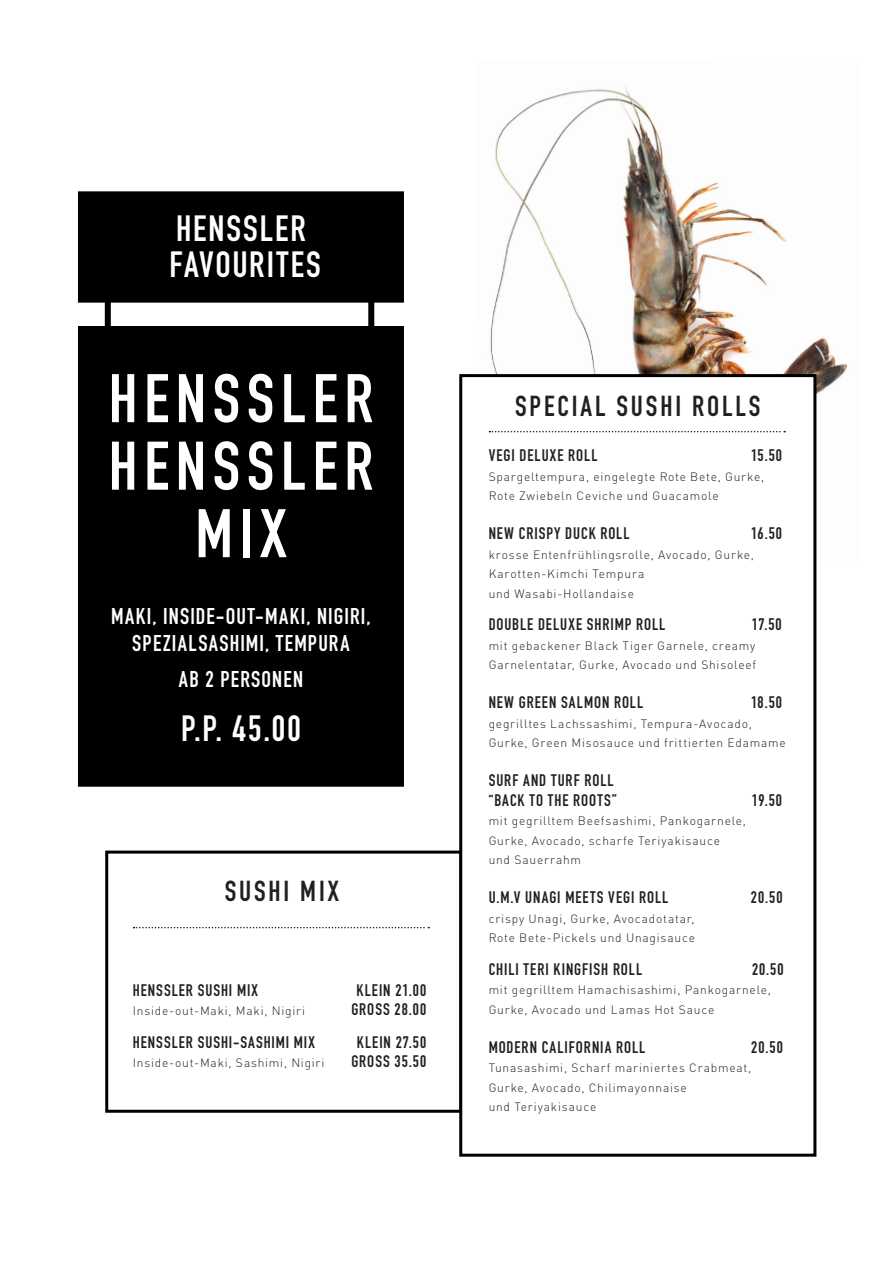
<style>
.page{position:relative;width:893px;height:1263px;background:#fff}
.page>*{position:absolute;margin:0;border:0;box-sizing:border-box;transform-origin:0 0}
.t1{font:700 67.5px/67.5px "DIN Condensed";letter-spacing:.1em;color:#fff;text-align:center}
.t2{font:700 36px/36px "DIN Condensed";letter-spacing:.055em;color:#fff}
.t3{font:700 28.5px "DIN Condensed";letter-spacing:.1em;color:#231f20}
.t4{font:700 22.5px/27px "DIN Condensed";letter-spacing:.055em;color:#fff;text-align:center}
.t5{font:700 16.5px/19.5px "DIN Condensed";letter-spacing:.06em;color:#231f20}
.t6{font:300 12px/19.5px "DIN Pro";letter-spacing:.065em;color:#231f20}
</style>
<div class="page">
<div style="left:105px;top:222px;width:269px;height:373px;background:#fff;border:6px solid #000"></div>
<img style="left:490px;top:86px;width:358px;height:479px">
<div style="left:105px;top:850px;width:357px;height:263px;background:#fff;border:3px solid #000"></div>
<svg style="left:134px;top:927px;width:295px;height:1px"></svg>
<div style="left:459px;top:374px;width:357px;height:783px;background:#fff;border:3px solid #000"></div>
<svg style="left:489px;top:431px;width:296px;height:1px"></svg>
<div style="left:78px;top:326px;width:326px;height:461px;background:#000"></div>
<div style="left:78px;top:191px;width:326px;height:112px;background:#000"></div>
<p class="t2" style="left:169px;top:210px;width:153px">HENSSLER<br>FAVOURITES</p>
<p class="t1" style="left:109px;top:364px;width:266px">HENSSLER</p>
<p class="t1" style="left:109px;top:432px;width:266px">HENSSLER<br>MIX</p>
<p class="t4" style="left:111px;top:603px;width:261px">MAKI, INSIDE-OUT-MAKI, NIGIRI,<br>SPEZIALSASHIMI, TEMPURA</p>
<p class="t4" style="left:179px;top:666px;width:126px">AB 2 PERSONEN</p>
<p class="t2" style="left:181px;top:710px;width:121px">P.P. 45.00</p>
<p class="t3" style="left:225px;top:872px;width:116px">SUSHI MIX</p>
<p class="t5" style="left:133px;top:980px;width:127px">HENSSLER SUSHI MIX</p>
<p class="t5" style="left:357px;top:980px;width:71px">KLEIN 21.00</p>
<p class="t6" style="left:133px;top:1001px;width:174px">Inside-out-Maki, Maki, Nigiri</p>
<p class="t5" style="left:351px;top:1000px;width:76px">GROSS 28.00</p>
<p class="t5" style="left:133px;top:1032px;width:184px">HENSSLER SUSHI-SASHIMI MIX</p>
<p class="t5" style="left:357px;top:1032px;width:71px">KLEIN 27.50</p>
<p class="t6" style="left:133px;top:1052px;width:193px">Inside-out-Maki, Sashimi, Nigiri</p>
<p class="t5" style="left:351px;top:1051px;width:76px">GROSS 35.50</p>
<p class="t3" style="left:515px;top:387px;width:247px">SPECIAL SUSHI ROLLS</p>
<p class="t5" style="left:489px;top:446px;width:110px">VEGI DELUXE ROLL</p>
<p class="t5" style="left:751px;top:446px;width:32px">15.50</p>
<p class="t6" style="left:489px;top:466px;width:277px">Spargeltempura, eingelegte Rote Bete, Gurke,<br>Rote Zwiebeln Ceviche und Guacamole</p>
<p class="t5" style="left:489px;top:524px;width:142px">NEW CRISPY DUCK ROLL</p>
<p class="t5" style="left:751px;top:524px;width:32px">16.50</p>
<p class="t6" style="left:489px;top:544px;width:267px">krosse Entenfrühlingsrolle, Avocado, Gurke,<br>Karotten-Kimchi Tempura<br>und Wasabi-Hollandaise</p>
<p class="t5" style="left:489px;top:615px;width:178px">DOUBLE DELUXE SHRIMP ROLL</p>
<p class="t5" style="left:752px;top:615px;width:31px">17.50</p>
<p class="t6" style="left:489px;top:635px;width:269px">mit gebackener Black Tiger Garnele, creamy<br>Garnelentatar, Gurke, Avocado und Shisoleef</p>
<p class="t5" style="left:489px;top:693px;width:156px">NEW GREEN SALMON ROLL</p>
<p class="t5" style="left:751px;top:693px;width:32px">18.50</p>
<p class="t6" style="left:489px;top:713px;width:299px">gegrilltes Lachssashimi, Tempura-Avocado,<br>Gurke, Green Misosauce und frittierten Edamame</p>
<p class="t5" style="left:489px;top:771px;width:129px">SURF AND TURF ROLL “BACK TO THE ROOTS”</p>
<p class="t5" style="left:752px;top:790px;width:32px">19.50</p>
<p class="t6" style="left:489px;top:811px;width:259px">mit gegrilltem Beefsashimi, Pankogarnele,<br>Gurke, Avocado, scharfe Teriyakisauce<br>und Sauerrahm</p>
<p class="t5" style="left:489px;top:888px;width:181px">U.M.V UNAGI MEETS VEGI ROLL</p>
<p class="t5" style="left:751px;top:888px;width:33px">20.50</p>
<p class="t6" style="left:489px;top:908px;width:208px">crispy Unagi, Gurke, Avocadotatar,<br>Rote Bete-Pickels und Unagisauce</p>
<p class="t5" style="left:489px;top:959px;width:155px">CHILI TERI KINGFISH ROLL</p>
<p class="t5" style="left:752px;top:959px;width:33px">20.50</p>
<p class="t6" style="left:489px;top:979px;width:284px">mit gegrilltem Hamachisashimi, Pankogarnele,<br>Gurke, Avocado und Lamas Hot Sauce</p>
<p class="t5" style="left:489px;top:1037px;width:158px">MODERN CALIFORNIA ROLL</p>
<p class="t5" style="left:751px;top:1037px;width:33px">20.50</p>
<p class="t6" style="left:489px;top:1057px;width:264px">Tunasashimi, Scharf mariniertes Crabmeat,<br>Gurke, Avocado, Chilimayonnaise<br>und Teriyakisauce</p>
</div>
